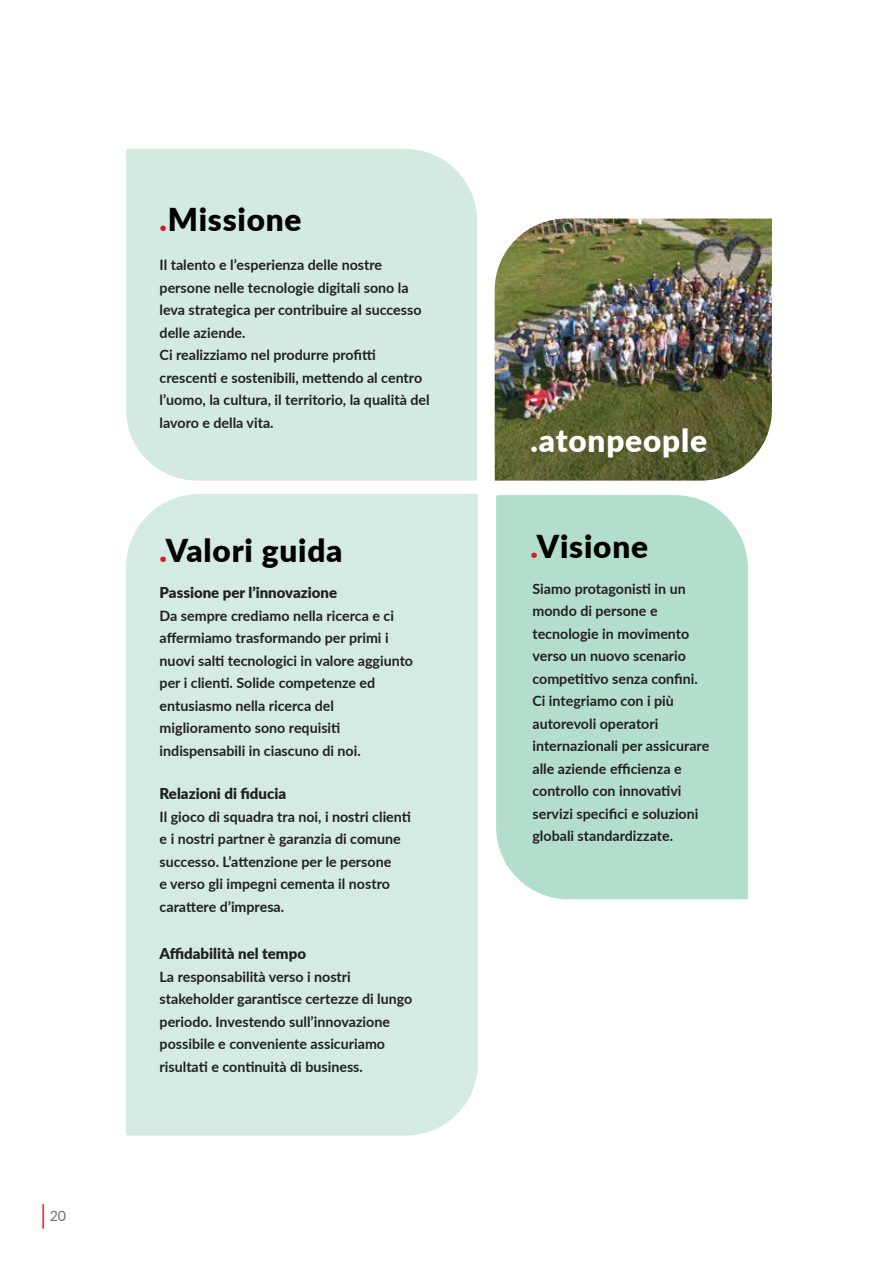
<style>
.page{position:relative;width:893px;height:1263px;background:#fff}
.page>*{position:absolute;margin:0;border:0;box-sizing:border-box;transform-origin:0 0}
.t1{font:900 31.5px "Lato";letter-spacing:.025em;color:#000}
.t2{font:900 31.5px "Lato";letter-spacing:.025em;color:#fff}
.t3{font:900 15px "Lato";color:#221f1f}
.t4{font:700 14.25px/22.5px "Lato";color:#231f20}
.t5{font:14.25px "Lato";color:#6d6e70}
.s1{color:#cd2027}
</style>
<div class="page">
<div style="left:126px;top:494px;width:352px;height:641px;background:#d3ebe1"></div>
<div style="left:126px;top:149px;width:351px;height:332px;background:#d2eae0"></div>
<img style="left:495px;top:219px;width:277px;height:262px">
<div style="left:496px;top:495px;width:252px;height:404px;background:#b3decb"></div>
<hr style="left:42px;top:1204px;width:2px;height:25px;background:#ec1c24">
<p class="t5" style="left:50px;top:1205px;width:18px">20</p>
<h1 class="t1" style="left:160px;top:196px;width:144px"><span class="s1">.</span>Missione</h1>
<p class="t4" style="left:160px;top:253px;width:272px">Il talento e l’esperienza delle nostre persone nelle tecnologie digitali sono la leva strategica per contribuire al successo delle aziende.<br>Ci realizziamo nel produrre profitti crescenti e sostenibili, mettendo al centro l’uomo, la cultura, il territorio, la qualità del lavoro e della vita.</p>
<h1 class="t1" style="left:160px;top:527px;width:184px"><span class="s1">.</span>Valori guida</h1>
<p class="t3" style="left:160px;top:581px;width:179px">Passione per l’innovazione</p>
<p class="t4" style="left:160px;top:604px;width:255px">Da sempre crediamo nella ricerca e ci affermiamo trasformando per primi i nuovi salti tecnologici in valore aggiunto per i clienti. Solide competenze ed entusiasmo nella ricerca del miglioramento sono requisiti indispensabili in ciascuno di noi.</p>
<p class="t3" style="left:160px;top:783px;width:128px">Relazioni di fiducia</p>
<p class="t4" style="left:160px;top:805px;width:253px">Il gioco di squadra tra noi, i nostri clienti e i nostri partner è garanzia di comune successo. L’attenzione per le persone<br>e verso gli impegni cementa il nostro carattere d’impresa.</p>
<p class="t3" style="left:160px;top:942px;width:148px">Affidabilità nel tempo</p>
<p class="t4" style="left:160px;top:965px;width:254px">La responsabilità verso i nostri stakeholder garantisce certezze di lungo periodo. Investendo sull’innovazione possibile e conveniente assicuriamo risultati e continuità di business.</p>
<h1 class="t2" style="left:531px;top:417px;width:178px">.atonpeople</h1>
<h1 class="t1" style="left:531px;top:523px;width:119px"><span class="s1">.</span>Visione</h1>
<p class="t4" style="left:532px;top:577px;width:178px">Siamo protagonisti in un mondo di persone e tecnologie in movimento verso un nuovo scenario competitivo senza confini.<br>Ci integriamo con i più autorevoli operatori internazionali per assicurare alle aziende efficienza e controllo con innovativi servizi specifici e soluzioni globali standardizzate.</p>
</div>
